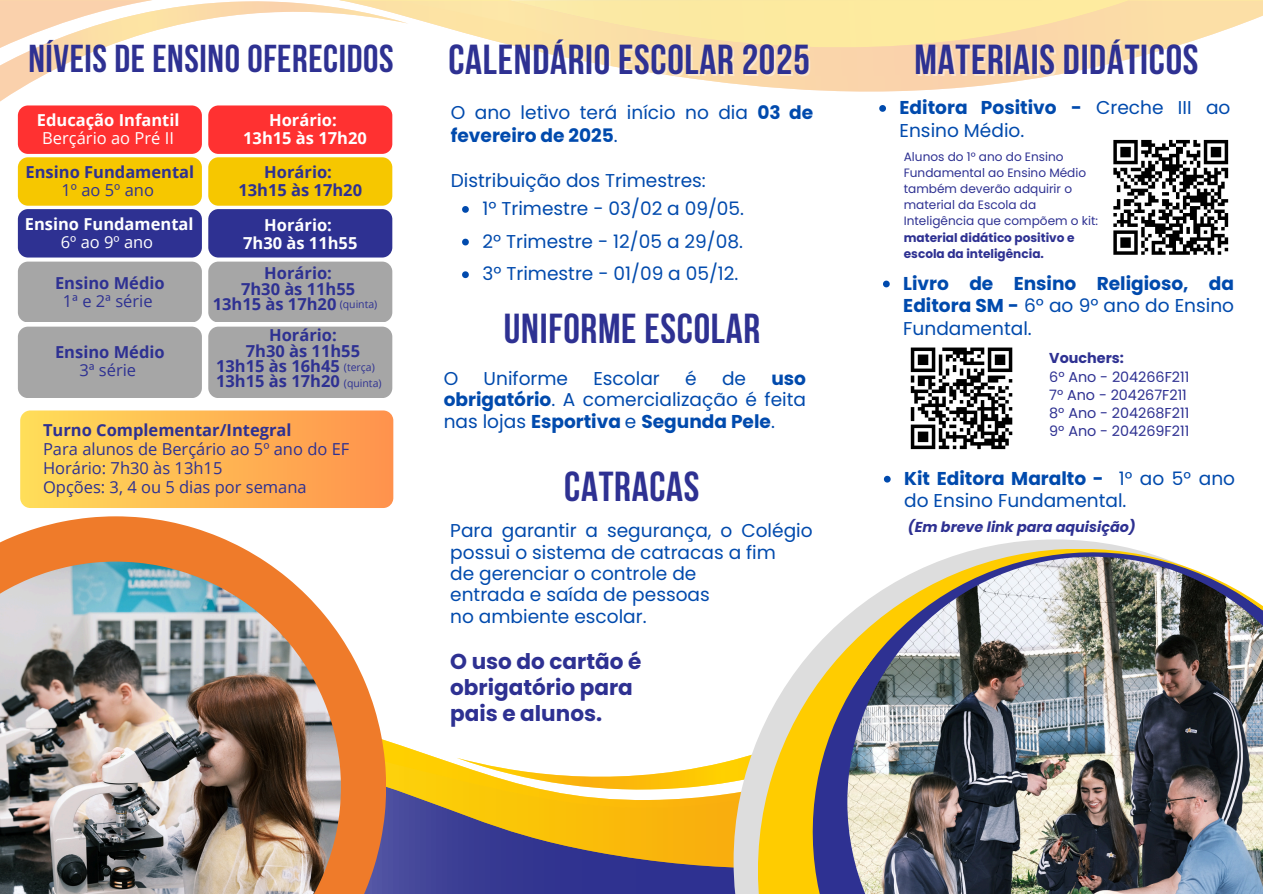
<style>
.page{position:relative;width:1263px;height:894px;background:#fff}
.page>*{position:absolute;margin:0;border:0;box-sizing:border-box;transform-origin:0 0}
.t1{font:700 41.7px "Bebas Neue";letter-spacing:.015em;color:#2e3192}
.t2{font:700 38.7px "Bebas Neue";letter-spacing:.015em;color:#2e3192}
.t3{font:700 21.6px/25.8px "Poppins";color:#2e3192}
.t4{font:18.6px/21.3px "Poppins";color:#004aad}
.t5{font:700 18.6px/21.3px "Poppins";color:#004aad;text-align:justify}
.t6{font:700 16.5px "Open Sans";color:#2e3192}
.t7{font:16.5px/19.2px "Open Sans";color:#2e3192}
.t8{font:700 16.5px "Open Sans";color:#fff}
.t9{font:16.5px "Open Sans";color:#fff}
.t10{font:14.4px "Poppins";color:#2e3192}
.t11{font:italic 700 14.4px "Poppins";color:#2e3192}
.t12{font:700 14.4px "Poppins";color:#2e3192}
.t13{font:12.15px/16.2px "Poppins";color:#2e3192}
.t14{font:10.5px "Open Sans";color:#2e3192}
.s1{font-weight:700}
.s2{font-weight:400}
.s3{font-weight:700;color:rgb(255 255 255/.4)}
</style>
<div class="page">
<svg style="left:386px;top:874px;width:348px;height:19px;fill:#313391"></svg>
<svg style="left:386px;top:740px;width:348px;height:134px"></svg>
<svg style="left:457px;top:740px;width:277px;height:49px"></svg>
<svg style="left:734px;top:739px;width:24px;height:154px;fill:#ddd"></svg>
<svg style="left:758px;top:704px;width:17px;height:189px"></svg>
<svg style="left:775px;top:539px;width:381px;height:354px"></svg>
<img style="left:847px;top:556px;width:416px;height:337px">
<svg style="left:17px;top:0;width:1246px;height:141px"></svg>
<svg style="left:0;top:0;width:412px;height:114px"></svg>
<div style="left:18px;top:105px;width:184px;height:49px;background:#ff3131;border-radius:10px"></div>
<svg style="left:462px;top:206px;width:7px;height:7px"></svg>
<svg style="left:462px;top:238px;width:7px;height:7px"></svg>
<svg style="left:462px;top:271px;width:7px;height:7px"></svg>
<div style="left:18px;top:157px;width:184px;height:49px;background:#f6c700;border-radius:10px"></div>
<div style="left:18px;top:209px;width:184px;height:48px;background:#2e3192;border-radius:10px"></div>
<div style="left:18px;top:261px;width:184px;height:61px;background:#a6a6a6;border-radius:10px"></div>
<div style="left:18px;top:326px;width:184px;height:72px;background:#a6a6a6;border-radius:10px"></div>
<div style="left:208px;top:105px;width:184px;height:49px;background:#ff3131;border-radius:10px"></div>
<div style="left:208px;top:157px;width:184px;height:49px;background:#f6c700;border-radius:10px"></div>
<div style="left:208px;top:209px;width:184px;height:48px;background:#2e3192;border-radius:10px"></div>
<div style="left:208px;top:261px;width:184px;height:61px;background:#a6a6a6;border-radius:10px"></div>
<div style="left:208px;top:326px;width:184px;height:72px;background:#a6a6a6;border-radius:10px"></div>
<div style="left:20px;top:410px;width:373px;height:98px;background:linear-gradient(to right,#ffde59,#ff924d);border-radius:10px"></div>
<svg style="left:0;top:516px;width:386px;height:377px;fill:#ef7b2a"></svg>
<img style="left:0;top:561px;width:341px;height:332px">
<svg style="left:879px;top:105px;width:7px;height:7px"></svg>
<div style="left:1106px;top:133px;width:129px;height:129px;background:#fff"></div>
<svg style="left:1113px;top:139px;width:116px;height:116px"></svg>
<svg style="left:884px;top:475px;width:7px;height:7px"></svg>
<svg style="left:883px;top:280px;width:7px;height:7px"></svg>
<svg style="left:910px;top:347px;width:103px;height:103px"></svg>
<h1 class="t2" style="left:28px;top:43px;width:367px">NÍVEIS DE ENSINO OFERECIDOS</h1>
<h1 class="t1" style="left:448px;top:43px;width:363px">CALENDÁRIO ESCOLAR 2025</h1>
<h1 class="t4" style="left:451px;top:101px;width:364px;line-height:22.5px">O ano letivo terá início no dia <span class="s1">03 de fevereiro de 2025</span>.</h1>
<h4 class="t4" style="left:451px;top:170px;width:257px">Distribuição dos Trimestres:</h4>
<h5 class="t4" style="left:482px;top:198px;width:263px">1º Trimestre - 03/02 a 09/05.</h5>
<h3 class="t4" style="left:482px;top:230px;width:262px">2º Trimestre - 12/05 a 29/08.</h3>
<h3 class="t4" style="left:482px;top:263px;width:258px">3º Trimestre - 01/09 a 05/12.</h3>
<h4 class="t8" style="left:269px;top:109px;width:69px">Horário:</h4>
<h4 class="t8" style="left:243px;top:127px;width:125px">13h15 às 17h20</h4>
<h4 class="t6" style="left:264px;top:160px;width:69px">Horário:</h4>
<h5 class="t6" style="left:238px;top:178px;width:125px">13h15 às 17h20</h5>
<p class="t8" style="left:264px;top:213px;width:69px">Horário:</p>
<h4 class="t8" style="left:243px;top:231px;width:116px">7h30 às 11h55</h4>
<h5 class="t6" style="left:264px;top:261px;width:69px">Horário:</h5>
<h5 class="t6" style="left:241px;top:277px;width:116px">7h30 às 11h55</h5>
<h5 class="t6" style="left:213px;top:293px;width:125px">13h15 às 17h20</h5>
<h4 class="t6" style="left:269px;top:323px;width:69px">Horário:</h4>
<h4 class="t6" style="left:246px;top:339px;width:116px">7h30 às 11h55</h4>
<h4 class="t6" style="left:216px;top:354px;width:125px">13h15 às 16h45</h4>
<p class="t8" style="left:37px;top:109px;width:144px">Educação Infantil</p>
<p class="t9" style="left:42px;top:127px;width:133px">Berçário ao Pré II</p>
<h4 class="t6" style="left:26px;top:160px;width:170px">Ensino Fundamental</h4>
<h4 class="t7" style="left:62px;top:180px;width:94px">1º ao 5º ano</h4>
<p class="t8" style="left:25px;top:212px;width:170px">Ensino Fundamental</p>
<p class="t9" style="left:61px;top:230px;width:94px">6º ao 9º ano</p>
<h4 class="t6" style="left:55px;top:271px;width:111px">Ensino Médio</h4>
<h5 class="t7" style="left:63px;top:290px;width:91px">1ª e 2ª série</h5>
<h4 class="t6" style="left:55px;top:340px;width:111px">Ensino Médio</h4>
<h4 class="t7" style="left:79px;top:360px;width:58px">3ª série</h4>
<p class="t14" style="left:340px;top:297px;width:39px">(quinta)</p>
<p class="t1" style="left:504px;top:312px;width:258px">UNIFORME ESCOLAR</p>
<p class="t14" style="left:344px;top:360px;width:32px">(terça)</p>
<p class="t4" style="left:444px;top:368px;width:16px">O</p>
<p class="t4" style="left:484px;top:368px;width:86px">Uniforme</p>
<p class="t4" style="left:593px;top:368px;width:68px">Escolar</p>
<p class="t4" style="left:685px;top:368px;width:13px">é</p>
<p class="t4" style="left:722px;top:368px;width:26px">de</p>
<p class="t5" style="left:444px;top:368px;width:364px;text-indent:328px">uso obrigatório<span class="s2">. A comercialização é feita nas lojas</span> Esportiva <span class="s2">e</span> Segunda Pele<span class="s2">.</span></p>
<h1 class="t6" style="left:216px;top:370px;width:125px">13h15 às 17h20</h1>
<h4 class="t14" style="left:344px;top:376px;width:39px">(quinta)</h4>
<h3 class="t6" style="left:43px;top:418px;width:250px">Turno Complementar/Integral</h3>
<h5 class="t7" style="left:43px;top:439px;width:308px">Para alunos de Berçário ao 5º ano do EF<br>Horário: 7h30 às 13h15<br>Opções: 3, 4 ou 5 dias por semana</h5>
<p class="t1" style="left:564px;top:469px;width:137px">CATRACAS</p>
<h4 class="t4" style="left:450px;top:520px;width:364px">Para garantir a segurança, o Colégio possui o sistema de catracas a fim<br>de gerenciar o controle de<br>entrada e saída de pessoas<br>no ambiente escolar.</h4>
<h5 class="t3" style="left:450px;top:648px;width:193px">O uso do cartão é obrigatório para pais e alunos.</h5>
<p class="t1" style="left:914px;top:43px;width:285px">MATERIAIS DIDÁTICOS</p>
<p class="t4" style="left:899px;top:96px;width:332px;line-height:22.5px"><span class="s1">Editora Positivo</span> <span class="s3">-</span> Creche III ao<br>Ensino Médio.</p>
<p class="t13" style="left:904px;top:148px;width:196px">Alunos do 1° ano do Ensino<br>Fundamental ao Ensino Médio também deverão adquirir o material da Escola da<br>Inteligência que compõem o kit: <span class="s1">material didático positivo e escola da inteligência.</span></p>
<h4 class="t5" style="left:903px;top:272px;width:332px;line-height:22.5px">Livro de Ensino Religioso, da Editora SM - <span class="s2">6º ao 9º ano do Ensino Fundamental.</span></h4>
<h5 class="t12" style="left:1049px;top:348px;width:76px">Vouchers:</h5>
<p class="t10" style="left:1049px;top:366px;width:142px">6º Ano - 204266F211</p>
<h6 class="t10" style="left:1049px;top:384px;width:139px">7º Ano - 204267F211</h6>
<p class="t10" style="left:1049px;top:402px;width:142px">8º Ano - 204268F211</p>
<h1 class="t10" style="left:1049px;top:420px;width:142px">9º Ano - 204269F211</h1>
<h4 class="t4" style="left:904px;top:467px;width:332px;line-height:22.5px"><span class="s1">Kit Editora Maralto -</span> 1° ao 5° ano do Ensino Fundamental.</h4>
<p class="t11" style="left:908px;top:516px;width:229px">(Em breve link para aquisição)</p>
</div>
